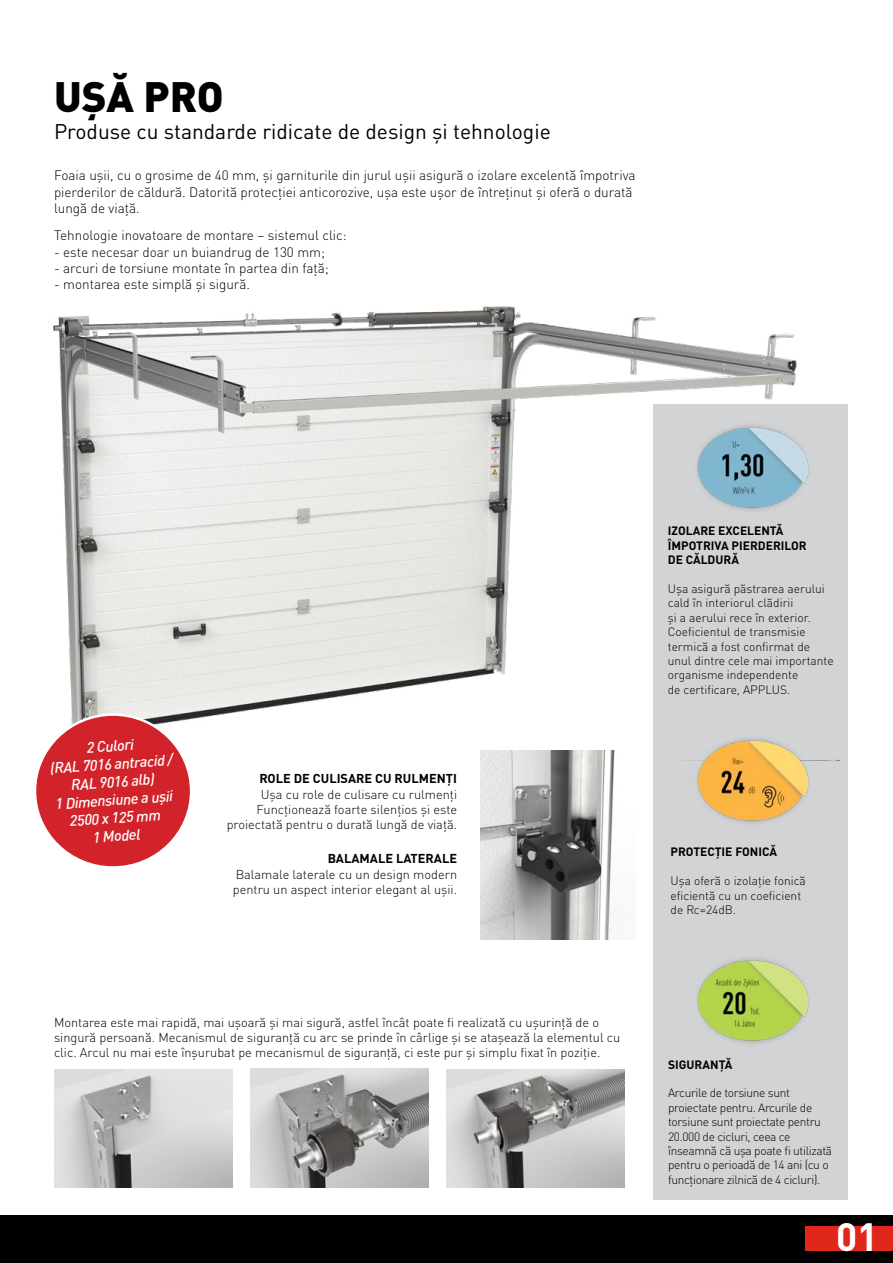
<style>
.page{position:relative;width:893px;height:1263px;background:#fff}
.page>*{position:absolute;margin:0;border:0;box-sizing:border-box;transform-origin:0 0}
.t1{font:900 42px "DIN Pro";color:#000}
.t2{font:700 39px "DIN Pro";color:#fff}
.t3{font:21px "DIN Pro";color:#000}
.t4{font:italic 500 15px/18px "DIN Pro";color:#fff;text-align:center}
.t5{font:300 13.5px/16.2px "DIN Pro";color:#000}
.t6{font:300 12.75px/15.3px "DIN Pro";color:#000}
.t7{font:700 12.75px "DIN Pro";color:#000}
.t8{font:300 12px/14.4px "DIN Pro";letter-spacing:-.01em;color:#000}
.t9{font:300 12px/14.4px "DIN Pro";letter-spacing:-.03em;color:#000}
.t10{font:700 12px/14.4px "DIN Pro";color:#000}
</style>
<div class="page">
<div style="left:653px;top:405px;width:195px;height:795px;background:#d1d3d4"></div>
<img style="left:480px;top:760px;width:134px;height:180px">
<img style="left:53px;top:306px;width:787px;height:454px">
<img style="left:54px;top:1069px;width:178px;height:118px">
<img style="left:446px;top:1069px;width:179px;height:118px">
<img style="left:250px;top:1069px;width:179px;height:118px">
<div style="left:0;top:1215px;width:893px;height:48px;background:#000"></div>
<div style="left:806px;top:1226px;width:87px;height:25px;background:#df271c"></div>
<img style="left:683px;top:421px;width:140px;height:93px">
<img style="left:683px;top:734px;width:140px;height:89px">
<img style="left:697px;top:958px;width:112px;height:85px">
<div style="left:35px;top:715px;width:156px;height:152px;background:#d2232a;border-radius:50%"></div>
<div style="left:34px;top:713px;width:158px;height:156px;border:3px solid #fff;border-radius:50%"></div>
<h1 class="t1" style="left:54px;top:61px;width:171px">UȘĂ PRO</h1>
<h3 class="t3" style="left:54px;top:115px;width:498px">Produse cu standarde ridicate de design și tehnologie</h3>
<p class="t5" style="left:54px;top:166px;width:583px">Foaia ușii, cu o grosime de 40 mm, și garniturile din jurul ușii asigură o izolare excelentă împotriva pierderilor de căldură. Datorită protecției anticorozive, ușa este ușor de întreținut și oferă o durată lungă de viață.</p>
<p class="t5" style="left:54px;top:226px;width:294px">Tehnologie inovatoare de montare – sistemul clic:</p>
<p class="t5" style="left:54px;top:242px;width:272px">- este necesar doar un buiandrug de 130 mm;</p>
<p class="t5" style="left:54px;top:259px;width:276px">- arcuri de torsiune montate în partea din față;</p>
<p class="t5" style="left:54px;top:275px;width:197px">- montarea este simplă și sigură.</p>
<p class="t4" style="left:48px;top:740px;width:125px;rotate:-4deg">2 Culori<br>(RAL 7016 antracid /<br>RAL 9016 alb)<br>1 Dimensiune a ușii<br>2500 x 125 mm<br>1 Model</p>
<p class="t7" style="left:259px;top:768px;width:199px">ROLE DE CULISARE CU RULMENȚI</p>
<p class="t6" style="left:227px;top:785px;width:232px;text-align:right">Ușa cu role de culisare cu rulmenți<br>Funcționează foarte silențios și este proiectată pentru o durată lungă de viață.</p>
<p class="t7" style="left:328px;top:848px;width:131px">BALAMALE LATERALE</p>
<p class="t6" style="left:233px;top:865px;width:226px">Balamale laterale cu un design modern pentru un aspect interior elegant al ușii.</p>
<p class="t6" style="left:54px;top:1013px;width:568px">Montarea este mai rapidă, mai ușoară și mai sigură, astfel încât poate fi realizată cu ușurință de o singură persoană. Mecanismul de siguranță cu arc se prinde în cârlige și se atașează la elementul cu clic. Arcul nu mai este înșurubat pe mecanismul de siguranță, ci este pur și simplu fixat în poziție.</p>
<p class="t10" style="left:668px;top:522px;width:140px">IZOLARE EXCELENTĂ<br>ÎMPOTRIVA PIERDERILOR<br>DE CĂLDURĂ</p>
<p class="t8" style="left:668px;top:580px;width:167px">Ușa asigură păstrarea aerului cald în interiorul clădirii<br>și a aerului rece în exterior.<br>Coeficientul de transmisie termică a fost confirmat de unul dintre cele mai importante organisme independente<br>de certificare, APPLUS.</p>
<p class="t10" style="left:671px;top:843px;width:108px">PROTECȚIE FONICĂ</p>
<p class="t8" style="left:671px;top:872px;width:137px">Ușa oferă o izolație fonică eficientă cu un coeficient de Rc=24dB.</p>
<p class="t10" style="left:668px;top:1055px;width:66px">SIGURANȚĂ</p>
<p class="t9" style="left:668px;top:1085px;width:166px">Arcurile de torsiune sunt proiectate pentru. Arcurile de torsiune sunt proiectate pentru<br>20.000 de cicluri, ceea ce înseamnă că ușa poate fi utilizată pentru o perioadă de 14 ani (cu o funcționare zilnică de 4 cicluri).</p>
<h2 class="t2" style="left:836px;top:1204px;width:44px">01</h2>
</div>
